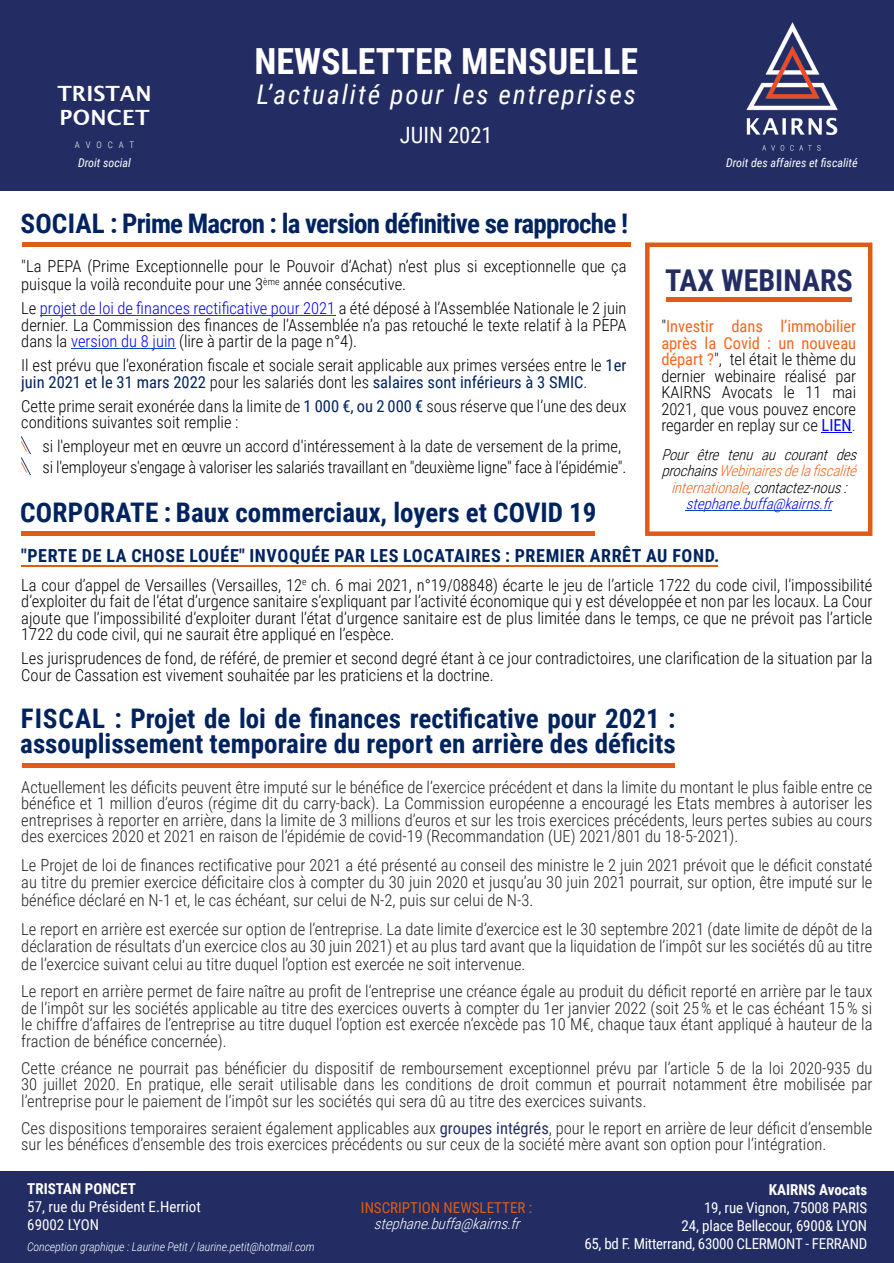
<style>
.page{position:relative;width:894px;height:1263px;background:#fff}
.page>*{position:absolute;margin:0;border:0;box-sizing:border-box;transform-origin:0 0}
.t1{font:700 36px "Roboto Condensed";color:#fff}
.t2{font:700 30px "Roboto Condensed";color:#232d63}
.t3{font:700 27px/25.5px "Roboto Condensed";color:#002360}
.t4{font:700 27px "Roboto Condensed";letter-spacing:-.03em;color:#002360}
.t5{font:italic 27px "Roboto Condensed";letter-spacing:.075em;color:#fff}
.t6{font:22.5px "Roboto Condensed";color:#fff}
.t7{font:700 21px/24px "Lucida Grande";color:#fff}
.t8{font:700 18px "Roboto Condensed";letter-spacing:.035em;color:#002360}
.t9{font:300 16.5px/16.5px "Roboto Condensed";color:#222;text-align:justify}
.t10{font:300 16.5px/16.5px "Roboto Condensed";color:#000}
.t11{font:15px/18px "Roboto Condensed";letter-spacing:-.01em;color:#fff}
.t12{font:italic 300 15px/16.5px "Roboto Condensed";color:#000;text-align:center}
.t13{font:700 15px "Roboto Condensed";color:#fff}
.t14{font:italic 300 15px "Roboto Condensed";color:#fff}
.t15{font:15px "Roboto Condensed";color:#df5c16}
.t16{font:italic 300 12px "Roboto Condensed";letter-spacing:-.01em;color:#fff}
.t17{font:italic 12px "Roboto Condensed";color:#fff}
.t18{font:300 9px "Roboto Condensed";letter-spacing:.655em;color:#fff}
.s1{color:#00f}
.s2{font-weight:400;color:#002360}
.s3{font-weight:400;color:#f26721}
.s4{font-weight:400;color:#00f}
.s5{font-style:italic;font-size:15px}
.s6{color:#f26721}
.s7{font-weight:400;color:#232d63}
</style>
<div class="page">
<div style="left:0;top:0;width:893px;height:191px;background:#232d63"></div>
<img style="left:746px;top:23px;width:91px;height:127px">
<div style="left:0;top:1171px;width:893px;height:92px;background:#232d63"></div>
<svg style="left:645px;top:243px;width:227px;height:293px"></svg>
<div style="left:22px;top:763px;width:652px;height:5px;background:#df5c16"></div>
<hr style="left:40px;top:315px;width:295px;height:1px;background:#0b4cb4">
<hr style="left:71px;top:348px;width:104px;height:1px;background:#0b4cb4">
<hr style="left:22px;top:243px;width:608px;height:4px;background:#df5c16">
<img style="left:21px;top:458px;width:10px;height:17px">
<img style="left:21px;top:436px;width:10px;height:17px">
<hr style="left:22px;top:532px;width:573px;height:4px;background:#df5c16">
<hr style="left:21px;top:566px;width:697px;height:1px;background:#df5c16">
<p class="t7" style="left:57px;top:83px;width:96px">TRISTAN<br>PONCET</p>
<p class="t18" style="left:75px;top:141px;width:61px">AVOCAT</p>
<h1 class="t1" style="left:254px;top:47px;width:385px">NEWSLETTER MENSUELLE</h1>
<h3 class="t5" style="left:257px;top:84px;width:380px">L’actualité pour les entreprises</h3>
<h3 class="t6" style="left:400px;top:126px;width:94px">JUIN 2021</h3>
<p class="t17" style="left:78px;top:158px;width:54px">Droit social</p>
<p class="t17" style="left:725px;top:158px;width:133px">Droit des affaires et fiscalité</p>
<h3 class="t4" style="left:20px;top:213px;width:608px">SOCIAL : Prime Macron : la version définitive se rapproche !</h3>
<p class="t10" style="left:21px;top:259px;width:606px;line-height:17.9px">"La PEPA (Prime Exceptionnelle pour le Pouvoir d’Achat) n’est plus si exceptionnelle que ça puisque la voilà reconduite pour une 3<sup>ème</sup> année consécutive.</p>
<p class="t10" style="left:21px;top:302px;width:606px;text-align:justify">Le <span class="s1">projet de loi de finances rectificative pour 2021</span> a été déposé à l’Assemblée Nationale le 2 juin dernier. La Commission des finances de l’Assemblée n’a pas retouché le texte relatif à la PEPA dans la <span class="s1">version du 8 juin</span> (lire à partir de la page n°4).</p>
<p class="t10" style="left:21px;top:359px;width:606px">Il est prévu que l’exonération fiscale et sociale serait applicable aux primes versées entre le <span class="s2">1er juin 2021 et le 31 mars 2022</span> pour les salariés dont les <span class="s2">salaires sont inférieurs à 3 SMIC</span>.</p>
<p class="t10" style="left:21px;top:399px;width:606px">Cette prime serait exonérée dans la limite de <span class="s2">1 000 €, ou 2 000 €</span> sous réserve que l’une des deux conditions suivantes soit remplie :</p>
<p class="t10" style="left:43px;top:437px;width:585px;line-height:21px">si l'employeur met en œuvre un accord d'intéressement à la date de versement de la prime, si l'employeur s'engage à valoriser les salariés travaillant en "deuxième ligne" face à l’épidémie".</p>
<h3 class="t3" style="left:20px;top:502px;width:577px">CORPORATE : Baux commerciaux, loyers et COVID 19</h3>
<h2 class="t2" style="left:664px;top:268px;width:189px">TAX WEBINARS</h2>
<p class="t10" style="left:661px;top:320px;width:199px">"<span class="s3">Investir dans l’immobilier après la Covid : un nouveau départ ?</span>", tel était le thème du dernier webinaire réalisé par<br>KAIRNS Avocats le 11 mai<br>2021, que vous pouvez encore regarder en replay sur ce <span class="s4">LIEN</span><span class="s5">.</span></p>
<p class="t12" style="left:661px;top:448px;width:200px">Pour être tenu au courant des prochains <span class="s6">Webinaires de la fiscalité internationale</span>, contactez-nous : <span class="s1">stephane.buffa@kairns.fr</span></p>
<p class="t8" style="left:21px;top:549px;width:699px">"PERTE DE LA CHOSE LOUÉE" INVOQUÉE PAR LES LOCATAIRES : PREMIER ARRÊT AU FOND.</p>
<p class="t10" style="left:21px;top:578px;width:852px;text-align:justify">La cour d’appel de Versailles (Versailles, 12<sup>e</sup> ch. 6 mai 2021, n°19/08848) écarte le jeu de l’article 1722 du code civil, l’impossibilité d’exploiter du fait de l’état d’urgence sanitaire s’expliquant par l’activité économique qui y est développée et non par les locaux. La Cour ajoute que l’impossibilité d’exploiter durant l’état d’urgence sanitaire est de plus limitée dans le temps, ce que ne prévoit pas l’article 1722 du code civil, qui ne saurait être appliqué en l’espèce.</p>
<p class="t10" style="left:21px;top:652px;width:852px">Les jurisprudences de fond, de référé, de premier et second degré étant à ce jour contradictoires, une clarification de la situation par la<br>Cour de Cassation est vivement souhaitée par les praticiens et la doctrine.</p>
<h3 class="t3" style="left:20px;top:708px;width:656px">FISCAL : Projet de loi de finances rectificative pour 2021 : assouplissement temporaire du report en arrière des déficits</h3>
<p class="t9" style="left:21px;top:780px;width:852px">Actuellement les déficits peuvent être imputé sur le bénéfice de l’exercice précédent et dans la limite du montant le plus faible entre ce bénéfice et 1 million d’euros (régime dit du carry-back). La Commission européenne a encouragé les Etats membres à autoriser les entreprises à reporter en arrière, dans la limite de 3 millions d’euros et sur les trois exercices précédents, leurs pertes subies au cours des exercices 2020 et 2021 en raison de l’épidémie de covid-19 (Recommandation (UE) 2021/801 du 18-5-2021).</p>
<p class="t9" style="left:21px;top:857px;width:852px;line-height:17.9px">Le Projet de loi de finances rectificative pour 2021 a été présenté au conseil des ministre le 2 juin 2021 prévoit que le déficit constaté au titre du premier exercice déficitaire clos à compter du 30 juin 2020 et jusqu’au 30 juin 2021 pourrait, sur option, être imputé sur le bénéfice déclaré en N-1 et, le cas échéant, sur celui de N-2, puis sur celui de N-3.</p>
<p class="t9" style="left:21px;top:921px;width:852px;line-height:17.9px">Le report en arrière est exercée sur option de l’entreprise. La date limite d’exercice est le 30 septembre 2021 (date limite de dépôt de la déclaration de résultats d’un exercice clos au 30 juin 2021) et au plus tard avant que la liquidation de l’impôt sur les sociétés dû au titre de l’exercice suivant celui au titre duquel l’option est exercée ne soit intervenue.</p>
<p class="t9" style="left:21px;top:985px;width:852px">Le report en arrière permet de faire naître au profit de l’entreprise une créance égale au produit du déficit reporté en arrière par le taux de l’impôt sur les sociétés applicable au titre des exercices ouverts à compter du 1er janvier 2022 (soit 25% et le cas échéant 15% si le chiffre d’affaires de l’entreprise au titre duquel l’option est exercée n’excède pas 10 M€, chaque taux étant appliqué à hauteur de la fraction de bénéfice concernée).</p>
<p class="t9" style="left:21px;top:1061px;width:852px">Cette créance ne pourrait pas bénéficier du dispositif de remboursement exceptionnel prévu par l’article 5 de la loi 2020-935 du 30 juillet 2020. En pratique, elle serait utilisable dans les conditions de droit commun et pourrait notamment être mobilisée par l’entreprise pour le paiement de l’impôt sur les sociétés qui sera dû au titre des exercices suivants.</p>
<p class="t9" style="left:21px;top:1121px;width:852px">Ces dispositions temporaires seraient également applicables aux <span class="s7">groupes intégrés</span>, pour le report en arrière de leur déficit d’ensemble sur les bénéfices d’ensemble des trois exercices précédents ou sur ceux de la société mère avant son option pour l’intégration.</p>
<p class="t13" style="left:27px;top:1183px;width:110px">TRISTAN PONCET</p>
<p class="t11" style="left:27px;top:1199px;width:175px">57, rue du Président E.Herriot<br>69002 LYON</p>
<p class="t15" style="left:361px;top:1201px;width:173px">INSCRIPTION NEWSLETTER :</p>
<p class="t14" style="left:373px;top:1218px;width:151px">stephane.buffa@kairns.fr</p>
<p class="t16" style="left:27px;top:1242px;width:289px">Conception graphique : Laurine Petit / laurine.petit@hotmail.com</p>
<p class="t13" style="left:768px;top:1183px;width:100px">KAIRNS Avocats</p>
<p class="t11" style="left:584px;top:1200px;width:284px;text-align:right">19, rue Vignon, 75008 PARIS<br>24, place Bellecour, 6900&amp; LYON<br>65, bd F. Mitterrand, 63000 CLERMONT - FERRAND</p>
</div>
